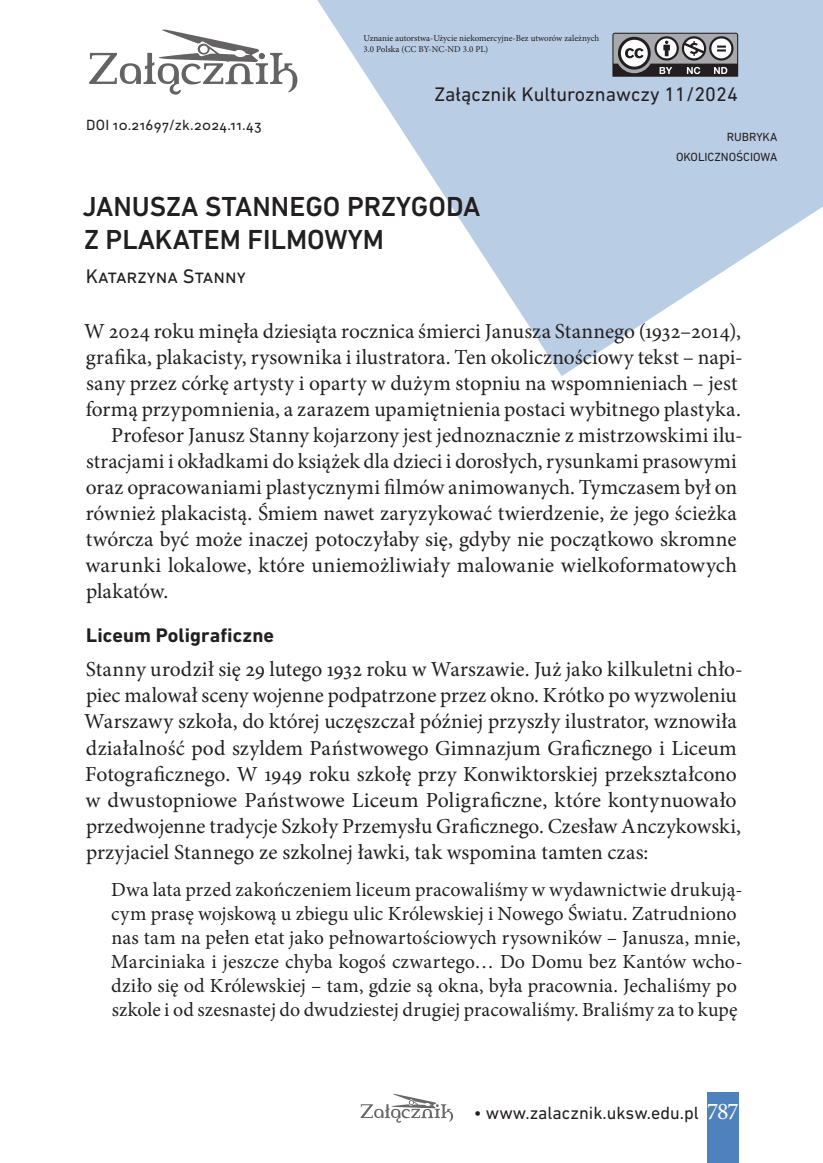
<style>
.page{position:relative;width:823px;height:1163px;background:#fff}
.page>*{position:absolute;margin:0;border:0;box-sizing:border-box;transform-origin:0 0}
.t1{font:500 28px/33.6px "DIN Next LT Pro";color:#231f20}
.t2{font:21.4px/26px "Minion Pro";letter-spacing:.005em;color:#231f20}
.t3{font:20px/24px "Minion Pro";letter-spacing:.005em;color:#231f20}
.t4{font:20px "DIN Next LT Pro";color:#231f20}
.t5{font:700 20px "DIN Next LT Pro";letter-spacing:.005em;color:#231f20}
.t6{font:18px "DIN Next LT Pro";color:#231f20}
.t7{font:15px "DIN Next LT Pro";letter-spacing:.02em;color:#231f20}
.t8{font:12px/20px "DIN Next LT Pro";color:#231f20;text-align:right}
.t9{font:9px/10.8px "Minion Pro";letter-spacing:-.005em;color:#231f20}
.s1{font-family:"Minion Pro";font-size:24px;color:#fff}
</style>
<div class="page">
<svg style="left:297px;top:0;width:525px;height:376px;fill:#b9cde4"></svg>
<div style="left:707px;top:1092px;width:31px;height:70px;background:#4f81bd"></div>
<svg style="left:89px;top:30px;width:208px;height:65px"></svg>
<svg style="left:612px;top:33px;width:125px;height:44px"></svg>
<svg style="left:360px;top:1093px;width:93px;height:29px"></svg>
<p class="t7" style="left:86px;top:116px;width:177px">DOI 10.21697/zk.2024.11.43</p>
<p class="t9" style="left:363px;top:33px;width:237px">Uznanie autorstwa-Użycie niekomercyjne-Bez utworów zależnych<br>3.0 Polska (CC BY-NC-ND 3.0 PL)</p>
<p class="t4" style="left:434px;top:82px;width:305px">Załącznik Kulturoznawczy 11/2024</p>
<p class="t8" style="left:675px;top:126px;width:103px">RUBRYKA<br>OKOLICZNOŚCIOWA</p>
<h1 class="t1" style="left:82px;top:189px;width:399px">JANUSZA STANNEGO PRZYGODA<br>Z PLAKATEM FILMOWYM</h1>
<p class="t4" style="left:86px;top:265px;width:161px">Katarzyna Stanny</p>
<p class="t2" style="left:84px;top:318px;width:657px">W 2024 roku minęła dziesiąta rocznica śmierci Janusza Stannego (1932–2014),</p>
<p class="t2" style="left:86px;top:344px;width:658px">grafika, plakacisty, rysownika i ilustratora. Ten okolicznościowy tekst – napi-</p>
<p class="t2" style="left:86px;top:370px;width:652px">sany przez córkę artysty i oparty w dużym stopniu na wspomnieniach – jest</p>
<p class="t2" style="left:86px;top:396px;width:656px">formą przypomnienia, a zarazem upamiętnienia postaci wybitnego plastyka.</p>
<p class="t2" style="left:111px;top:422px;width:632px">Profesor Janusz Stanny kojarzony jest jednoznacznie z mistrzowskimi ilu-</p>
<p class="t2" style="left:86px;top:448px;width:652px">stracjami i okładkami do książek dla dzieci i dorosłych, rysunkami prasowymi</p>
<p class="t2" style="left:86px;top:474px;width:652px">oraz opracowaniami plastycznymi filmów animowanych. Tymczasem był on</p>
<p class="t2" style="left:86px;top:500px;width:652px">również plakacistą. Śmiem nawet zaryzykować twierdzenie, że jego ścieżka</p>
<p class="t2" style="left:86px;top:526px;width:651px">twórcza być może inaczej potoczyłaby się, gdyby nie początkowo skromne</p>
<p class="t2" style="left:85px;top:552px;width:652px">warunki lokalowe, które uniemożliwiały malowanie wielkoformatowych</p>
<p class="t2" style="left:86px;top:578px;width:84px">plakatów.</p>
<p class="t5" style="left:86px;top:623px;width:189px">Liceum Poligraficzne</p>
<p class="t2" style="left:84px;top:656px;width:659px">Stanny urodził się 29 lutego 1932 roku w Warszawie. Już jako kilkuletni chło&shy;piec malował sceny wojenne podpatrzone przez okno. Krótko po wyzwoleniu Warszawy szkoła, do której uczęszczał później przyszły ilustrator, wznowiła działalność pod szyldem Państwowego Gimnazjum Graficznego i Liceum Fotograficznego. W 1949 roku szkołę przy Konwiktorskiej przekształcono w dwustopniowe Państwowe Liceum Poligraficzne, które kontynuowało przedwojenne tradycje Szkoły Przemysłu Graficznego. Czesław Anczykowski, przyjaciel Stannego ze szkolnej ławki, tak wspomina tamten czas:</p>
<p class="t3" style="left:111px;top:877px;width:632px">Dwa lata przed zakończeniem liceum pracowaliśmy w wydawnictwie drukują&shy;cym prasę wojskową u zbiegu ulic Królewskiej i Nowego Światu. Zatrudniono nas tam na pełen etat jako pełnowartościowych rysowników – Janusza, mnie, Marciniaka i jeszcze chyba kogoś czwartego… Do Domu bez Kantów wcho&shy;dziło się od Królewskiej – tam, gdzie są okna, była pracownia. Jechaliśmy po szkole i od szesnastej do dwudziestej drugiej pracowaliśmy. Braliśmy za to kupę</p>
<p class="t6" style="left:473px;top:1101px;width:266px">• www.zalacznik.uksw.edu.pl <span class="s1">787</span></p>
</div>
